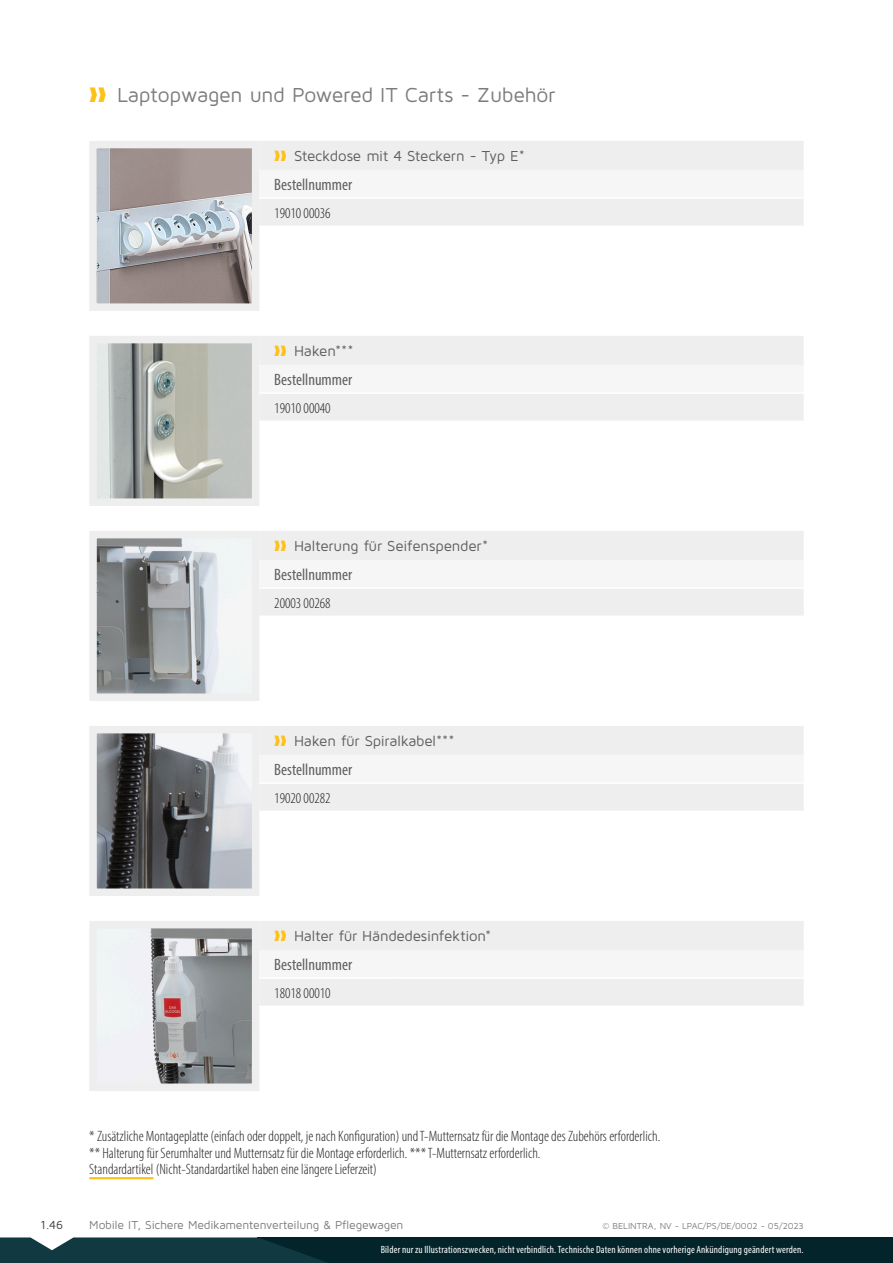
<style>
.page{position:relative;width:893px;height:1263px;background:#fff}
.page>*{position:absolute;margin:0;border:0;box-sizing:border-box;transform-origin:0 0}
.t1{font:21px "Maven Pro";letter-spacing:-.015em;color:#7a7c7f}
.table__header_2_NL{font:condensed 16.5px "Myriad Pro";color:#5f5f62}
.table__body_NL{font:300 condensed 15px "Myriad Pro";color:#231f20}
.t2{font:15px "Maven Pro";letter-spacing:-.015em;color:#5f5f62}
.t3{font:12px "Maven Pro";letter-spacing:-.015em;color:#7a7c7f}
.t4{font:12px "Maven Pro";color:#3c3c3d}
.t5{font:condensed 10.5px "Myriad Pro";letter-spacing:.015em;color:#fff}
.Paragraph_Style_2{font:9px "Maven Pro";letter-spacing:-.005em;color:#7a7c7f}
.s1{color:#fec115}
</style>
<div class="page">
<img style="left:98px;top:540px;width:152px;height:152px">
<div style="left:89px;top:531px;width:170px;height:170px;border:8px solid #eeeeef"></div>
<img style="left:98px;top:735px;width:152px;height:152px">
<div style="left:89px;top:726px;width:170px;height:170px;border:8px solid #eeeeef"></div>
<img style="left:98px;top:930px;width:152px;height:152px">
<div style="left:89px;top:921px;width:170px;height:170px;border:8px solid #eeeeef"></div>
<img style="left:98px;top:150px;width:152px;height:152px">
<div style="left:89px;top:141px;width:170px;height:170px;border:8px solid #eeeeef"></div>
<img style="left:98px;top:345px;width:152px;height:152px">
<div style="left:89px;top:336px;width:170px;height:170px;border:8px solid #eeeeef"></div>
<div style="left:258px;top:1237px;width:635px;height:26px;background:#03242b"></div>
<svg style="left:0;top:1237px;width:327px;height:26px;background:#194047"></svg>
<div style="left:259px;top:531px;width:545px;height:84px;background:#eeeeef"></div>
<div style="left:259px;top:560px;width:545px;height:27px;background:#f6f6f7"></div>
<hr style="left:259px;top:587px;width:136px;height:2px;background:#fff">
<hr style="left:395px;top:587px;width:409px;height:2px;background:#fff">
<div style="left:259px;top:726px;width:545px;height:84px;background:#eeeeef"></div>
<div style="left:259px;top:755px;width:545px;height:27px;background:#f6f6f7"></div>
<hr style="left:259px;top:782px;width:136px;height:2px;background:#fff">
<hr style="left:395px;top:782px;width:409px;height:2px;background:#fff">
<div style="left:259px;top:921px;width:545px;height:84px;background:#eeeeef"></div>
<div style="left:259px;top:950px;width:545px;height:27px;background:#f6f6f7"></div>
<hr style="left:259px;top:977px;width:136px;height:2px;background:#fff">
<hr style="left:395px;top:977px;width:409px;height:2px;background:#fff">
<div style="left:259px;top:141px;width:545px;height:84px;background:#eeeeef"></div>
<div style="left:259px;top:170px;width:545px;height:27px;background:#f6f6f7"></div>
<hr style="left:259px;top:197px;width:136px;height:2px;background:#fff">
<hr style="left:395px;top:197px;width:409px;height:2px;background:#fff">
<div style="left:259px;top:336px;width:545px;height:84px;background:#eeeeef"></div>
<div style="left:259px;top:365px;width:545px;height:27px;background:#f6f6f7"></div>
<hr style="left:259px;top:392px;width:136px;height:2px;background:#fff">
<hr style="left:395px;top:392px;width:409px;height:2px;background:#fff">
<hr style="left:89px;top:1177px;width:64px;height:2px;background:#fec115">
<p class="t1" style="left:89px;top:82px;width:467px"><span class="s1">❱❱</span> Laptopwagen und Powered IT Carts - Zubehör</p>
<p class="t2" style="left:274px;top:147px;width:252px"><span class="s1">❱❱</span> Steckdose mit 4 Steckern - Typ E*</p>
<p class="table__header_2_NL" style="left:274px;top:175px;width:79px">Bestellnummer</p>
<p class="table__body_NL" style="left:274px;top:204px;width:58px">19010 00036</p>
<p class="t2" style="left:274px;top:342px;width:81px"><span class="s1">❱❱</span> Haken***</p>
<p class="table__header_2_NL" style="left:274px;top:370px;width:79px">Bestellnummer</p>
<p class="table__body_NL" style="left:274px;top:399px;width:58px">19010 00040</p>
<p class="t2" style="left:274px;top:537px;width:215px"><span class="s1">❱❱</span> Halterung für Seifenspender*</p>
<p class="table__header_2_NL" style="left:274px;top:565px;width:79px">Bestellnummer</p>
<p class="table__body_NL" style="left:274px;top:594px;width:58px">20003 00268</p>
<p class="t2" style="left:274px;top:732px;width:182px"><span class="s1">❱❱</span> Haken für Spiralkabel***</p>
<p class="table__header_2_NL" style="left:274px;top:760px;width:79px">Bestellnummer</p>
<p class="table__body_NL" style="left:274px;top:789px;width:58px">19020 00282</p>
<p class="t2" style="left:274px;top:927px;width:219px"><span class="s1">❱❱</span> Halter für Händedesinfektion*</p>
<p class="table__header_2_NL" style="left:274px;top:955px;width:79px">Bestellnummer</p>
<p class="table__body_NL" style="left:274px;top:984px;width:58px">18018 00010</p>
<p class="table__body_NL" style="left:89px;top:1127px;width:572px">* Zusätzliche Montageplatte (einfach oder doppelt, je nach Konfiguration) und T-Mutternsatz für die Montage des Zubehörs erforderlich.</p>
<p class="table__body_NL" style="left:89px;top:1144px;width:453px">** Halterung für Serumhalter und Mutternsatz für die Montage erforderlich. *** T-Mutternsatz erforderlich.</p>
<p class="table__body_NL" style="left:89px;top:1160px;width:289px">Standardartikel (Nicht-Standardartikel haben eine längere Lieferzeit)</p>
<p class="t4" style="left:41px;top:1217px;width:24px">1.46</p>
<p class="t3" style="left:89px;top:1217px;width:316px">Mobile IT, Sichere Medikamentenverteilung &amp; Pflegewagen</p>
<p class="t5" style="left:381px;top:1244px;width:424px">Bilder nur zu Illustrationszwecken, nicht verbindlich. Technische Daten können ohne vorherige Ankündigung geändert werden.</p>
<p class="Paragraph_Style_2" style="left:602px;top:1220px;width:203px">© BELINTRA, NV - LPAC/PS/DE/0002 - 05/2023</p>
</div>
